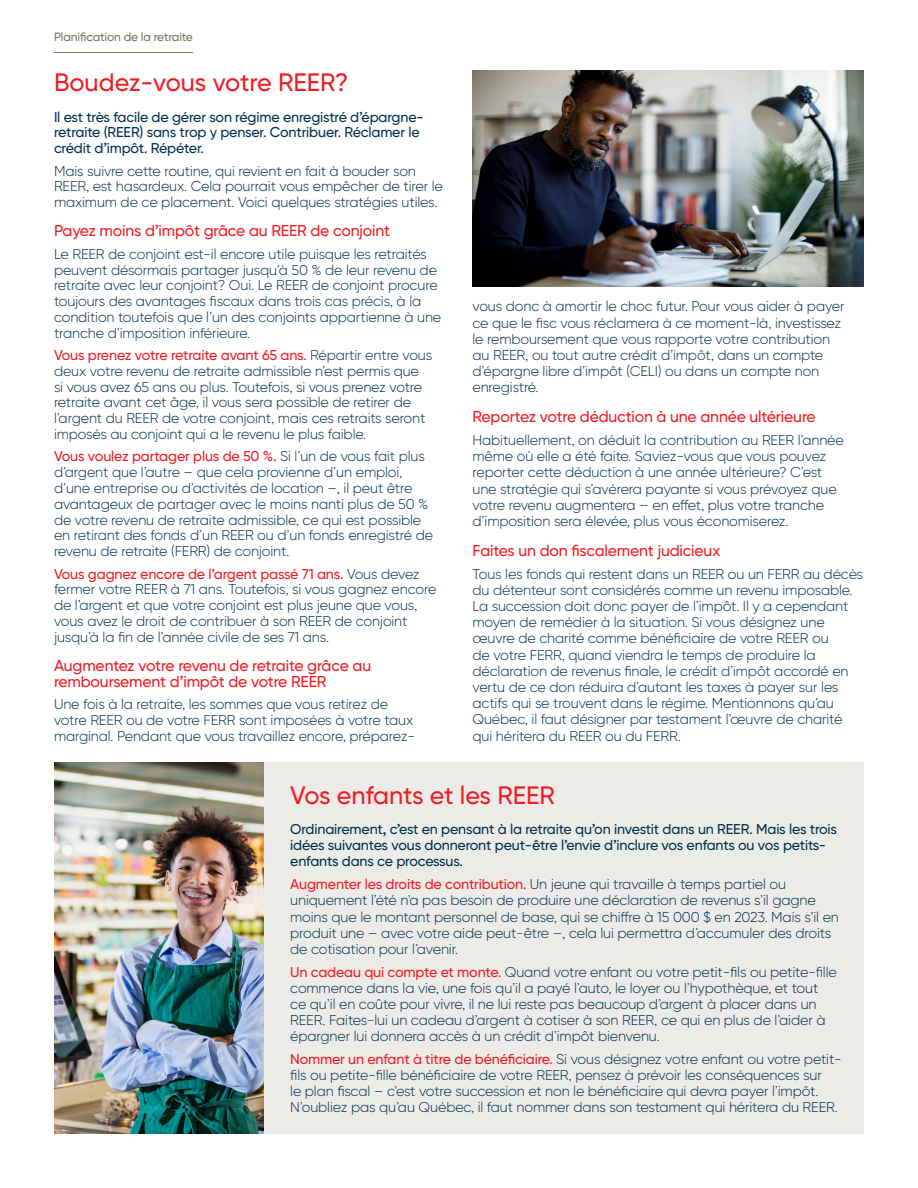
<style>
.page{position:relative;width:918px;height:1188px;background:#fff}
.page>*{position:absolute;margin:0;border:0;box-sizing:border-box;transform-origin:0 0}
.t1{font:500 25.2px "Gilroy BN";color:#ee1d23}
.t2{font:500 15.75px/15.8px "Gilroy BN";letter-spacing:-.01em;color:#ee1d23}
.t3{font:300 14.25px/16.2px "Gilroy BN";letter-spacing:-.01em;color:#00314d}
.t4{font:500 14.25px/16.2px "Gilroy BN";letter-spacing:-.01em;color:#00314d}
.t5{font:500 12px "Gilroy BN";letter-spacing:-.01em;color:#78755b}
.s1{font-weight:500;color:#ee1d23}
</style>
<div class="page">
<hr style="left:54px;top:52px;width:139px;height:1px;background:#78755b">
<div style="left:263px;top:763px;width:601px;height:371px;background:#edebe7"></div>
<img style="left:472px;top:71px;width:392px;height:216px">
<img style="left:54px;top:763px;width:209px;height:371px">
<p class="t5" style="left:54px;top:30px;width:140px">Planification de la retraite</p>
<p class="t1" style="left:54px;top:66px;width:296px">Boudez-vous votre REER?</p>
<p class="t4" style="left:54px;top:109px;width:371px;line-height:15.8px">Il est très facile de gérer son régime enregistré d’épargne&shy;retraite (REER) sans trop y penser. Contribuer. Réclamer le crédit d’impôt. Répéter.</p>
<p class="t3" style="left:54px;top:163px;width:390px;line-height:15.8px">Mais suivre cette routine, qui revient en fait à bouder son<br>REER, est hasardeux. Cela pourrait vous empêcher de tirer le maximum de ce placement. Voici quelques stratégies utiles.</p>
<p class="t2" style="left:54px;top:223px;width:338px">Payez moins d’impôt grâce au REER de conjoint</p>
<p class="t3" style="left:54px;top:246px;width:389px;line-height:15.8px">Le REER de conjoint est-il encore utile puisque les retraités peuvent désormais partager jusqu’à 50 % de leur revenu de retraite avec leur conjoint? Oui. Le REER de conjoint procure toujours des avantages fiscaux dans trois cas précis, à la condition toutefois que l’un des conjoints appartienne à une tranche d’imposition inférieure.</p>
<p class="t3" style="left:54px;top:347px;width:380px;line-height:15.8px"><span class="s1">Vous prenez votre retraite avant 65 ans.</span> Répartir entre vous deux votre revenu de retraite admissible n’est permis que<br>si vous avez 65 ans ou plus. Toutefois, si vous prenez votre retraite avant cet âge, il vous sera possible de retirer de l’argent du REER de votre conjoint, mais ces retraits seront imposés au conjoint qui a le revenu le plus faible.</p>
<p class="t3" style="left:54px;top:448px;width:381px;line-height:15.8px"><span class="s1">Vous voulez partager plus de 50 %.</span> Si l’un de vous fait plus d’argent que l’autre – que cela provienne d’un emploi, d’une entreprise ou d’activités de location –, il peut être avantageux de partager avec le moins nanti plus de 50 % de votre revenu de retraite admissible, ce qui est possible en retirant des fonds d’un REER ou d’un fonds enregistré de revenu de retraite (FERR) de conjoint.</p>
<p class="t3" style="left:54px;top:566px;width:384px;line-height:15.8px"><span class="s1">Vous gagnez encore de l’argent passé 71 ans.</span> Vous devez fermer votre REER à 71 ans. Toutefois, si vous gagnez encore de l’argent et que votre conjoint est plus jeune que vous, vous avez le droit de contribuer à son REER de conjoint jusqu’à la fin de l’année civile de ses 71 ans.</p>
<p class="t2" style="left:54px;top:657px;width:319px">Augmentez votre revenu de retraite grâce au remboursement d’impôt de votre REER</p>
<p class="t3" style="left:54px;top:696px;width:362px;line-height:15.8px">Une fois à la retraite, les sommes que vous retirez de votre REER ou de votre FERR sont imposées à votre taux marginal. Pendant que vous travaillez encore, préparez-</p>
<p class="t3" style="left:472px;top:298px;width:374px">vous donc à amortir le choc futur. Pour vous aider à payer ce que le fisc vous réclamera à ce moment-là, investissez le remboursement que vous rapporte votre contribution au REER, ou tout autre crédit d’impôt, dans un compte d’épargne libre d’impôt (CELI) ou dans un compte non enregistré.</p>
<p class="t2" style="left:472px;top:409px;width:345px">Reportez votre déduction à une année ultérieure</p>
<p class="t3" style="left:472px;top:432px;width:373px">Habituellement, on déduit la contribution au REER l’année même où elle a été faite. Saviez-vous que vous pouvez reporter cette déduction à une année ultérieure? C’est une stratégie qui s’avérera payante si vous prévoyez que votre revenu augmentera – en effet, plus votre tranche d’imposition sera élevée, plus vous économiserez.</p>
<p class="t2" style="left:472px;top:542px;width:249px">Faites un don fiscalement judicieux</p>
<p class="t3" style="left:472px;top:565px;width:392px">Tous les fonds qui restent dans un REER ou un FERR au décès du détenteur sont considérés comme un revenu imposable.<br>La succession doit donc payer de l’impôt. Il y a cependant moyen de remédier à la situation. Si vous désignez une œuvre de charité comme bénéficiaire de votre REER ou<br>de votre FERR, quand viendra le temps de produire la déclaration de revenus finale, le crédit d’impôt accordé en vertu de ce don réduira d’autant les taxes à payer sur les actifs qui se trouvent dans le régime. Mentionnons qu’au Québec, il faut désigner par testament l’œuvre de charité qui héritera du REER ou du FERR.</p>
<p class="t1" style="left:290px;top:780px;width:266px">Vos enfants et les REER</p>
<p class="t4" style="left:290px;top:821px;width:548px">Ordinairement, c’est en pensant à la retraite qu’on investit dans un REER. Mais les trois idées suivantes vous donneront peut-être l’envie d’inclure vos enfants ou vos petits&shy;enfants dans ce processus.</p>
<p class="t3" style="left:290px;top:876px;width:550px"><span class="s1">Augmenter les droits de contribution.</span> Un jeune qui travaille à temps partiel ou uniquement l’été n’a pas besoin de produire une déclaration de revenus s’il gagne moins que le montant personnel de base, qui se chiffre à 15 000 $ en 2023. Mais s’il en produit une – avec votre aide peut-être –, cela lui permettra d’accumuler des droits de cotisation pour l’avenir.</p>
<p class="t3" style="left:290px;top:963px;width:548px"><span class="s1">Un cadeau qui compte et monte.</span> Quand votre enfant ou votre petit-fils ou petite-fille commence dans la vie, une fois qu’il a payé l’auto, le loyer ou l’hypothèque, et tout ce qu’il en coûte pour vivre, il ne lui reste pas beaucoup d’argent à placer dans un REER. Faites-lui un cadeau d’argent à cotiser à son REER, ce qui en plus de l’aider à épargner lui donnera accès à un crédit d’impôt bienvenu.</p>
<p class="t3" style="left:290px;top:1051px;width:553px"><span class="s1">Nommer un enfant à titre de bénéficiaire.</span> Si vous désignez votre enfant ou votre petit&shy;fils ou petite-fille bénéficiaire de votre REER, pensez à prévoir les conséquences sur<br>le plan fiscal – c’est votre succession et non le bénéficiaire qui devra payer l’impôt.<br>N’oubliez pas qu’au Québec, il faut nommer dans son testament qui héritera du REER.</p>
</div>
